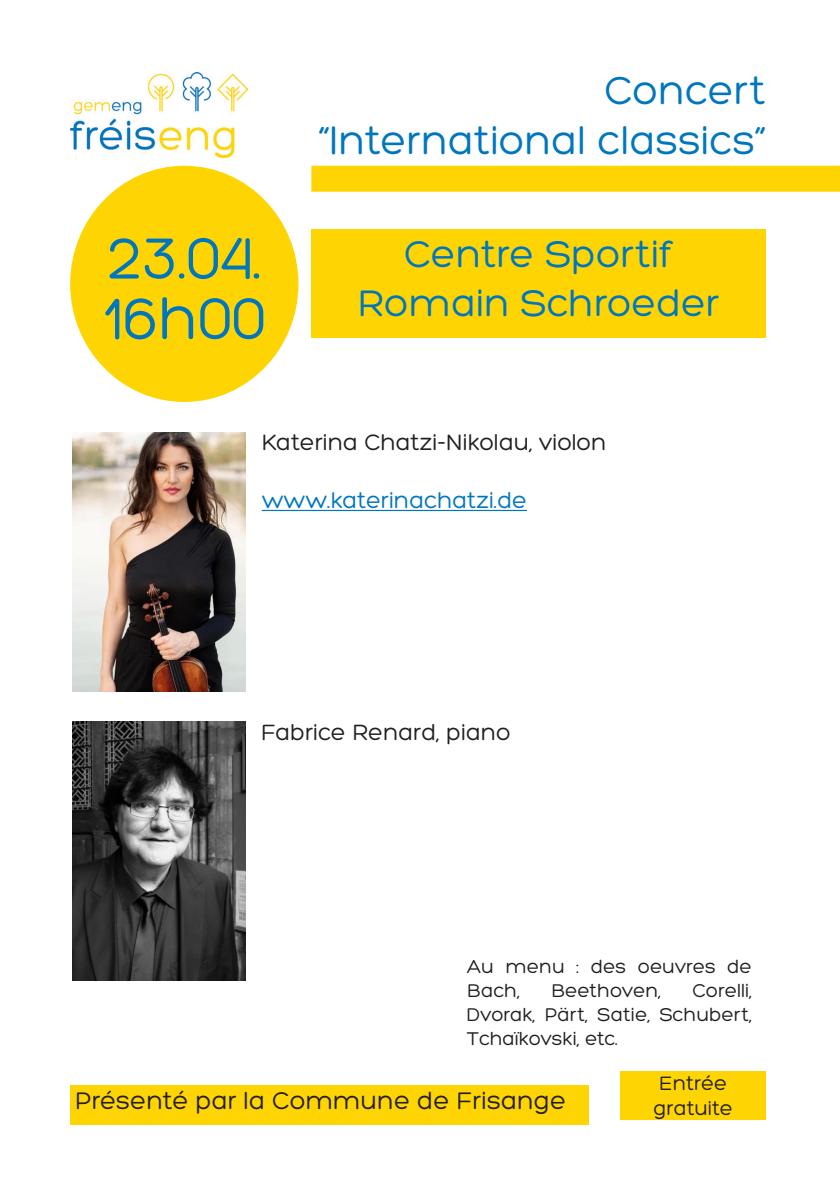
<style>
.page{position:relative;width:840px;height:1191px;background:#fff}
.page>*{position:absolute;margin:0;border:0;box-sizing:border-box;transform-origin:0 0}
.t1{font:62.8px/60.2px "Hero";color:#0076be}
.t2{font:42px/50.4px "Hero";color:#0076be;text-align:right}
.t3{font:40px/49px "Hero";color:#0076be;text-align:center}
.t4{font:26px "Hero";color:#231f20}
.t5{font:24px "Hero";color:#231f20}
.t6{font:24px "Hero";color:#0076be}
.t7{font:21px "Hero";color:#231f20}
.t8{font:20px/24px "Hero";color:#231f20}
</style>
<div class="page">
<div style="left:70px;top:166px;width:228px;height:236px;background:#fed503;border-radius:50%"></div>
<img style="left:72px;top:432px;width:173px;height:259px">
<img style="left:70px;top:72px;width:178px;height:85px">
<div style="left:311px;top:166px;width:528px;height:26px;background:#fed503"></div>
<hr style="left:261px;top:510px;width:265px;height:1px;background:#0076be">
<div style="left:311px;top:229px;width:454px;height:109px;background:#fed503"></div>
<img style="left:72px;top:721px;width:173px;height:259px">
<div style="left:620px;top:1071px;width:145px;height:48px;background:#fed503"></div>
<div style="left:70px;top:1085px;width:518px;height:39px;background:#fed503"></div>
<h1 class="t1" style="left:102px;top:228px;width:165px">23.04.<br>16h00</h1>
<h2 class="t2" style="left:318px;top:65px;width:448px">Concert<br>“International classics”</h2>
<h3 class="t3" style="left:358px;top:230px;width:363px">Centre Sportif<br>Romain Schroeder</h3>
<p class="t5" style="left:261px;top:430px;width:346px">Katerina Chatzi-Nikolau, violon</p>
<p class="t6" style="left:261px;top:488px;width:267px">www.katerinachatzi.de</p>
<p class="t5" style="left:261px;top:719px;width:251px">Fabrice Renard, piano</p>
<p class="t8" style="left:467px;top:954px;width:286px">Au menu : des oeuvres de<br>Bach,</p>
<p class="t8" style="left:467px;top:978px;width:286px;text-align:justify;text-indent:225px">Corelli, Dvorak, Pärt, Satie, Schubert, Tchaïkovski, etc.</p>
<p class="t8" style="left:551px;top:978px;width:111px">Beethoven,</p>
<p class="t7" style="left:659px;top:1072px;width:69px">Entrée</p>
<h3 class="t4" style="left:75px;top:1087px;width:492px">Présenté par la Commune de Frisange</h3>
<p class="t7" style="left:653px;top:1097px;width:81px">gratuite</p>
</div>
